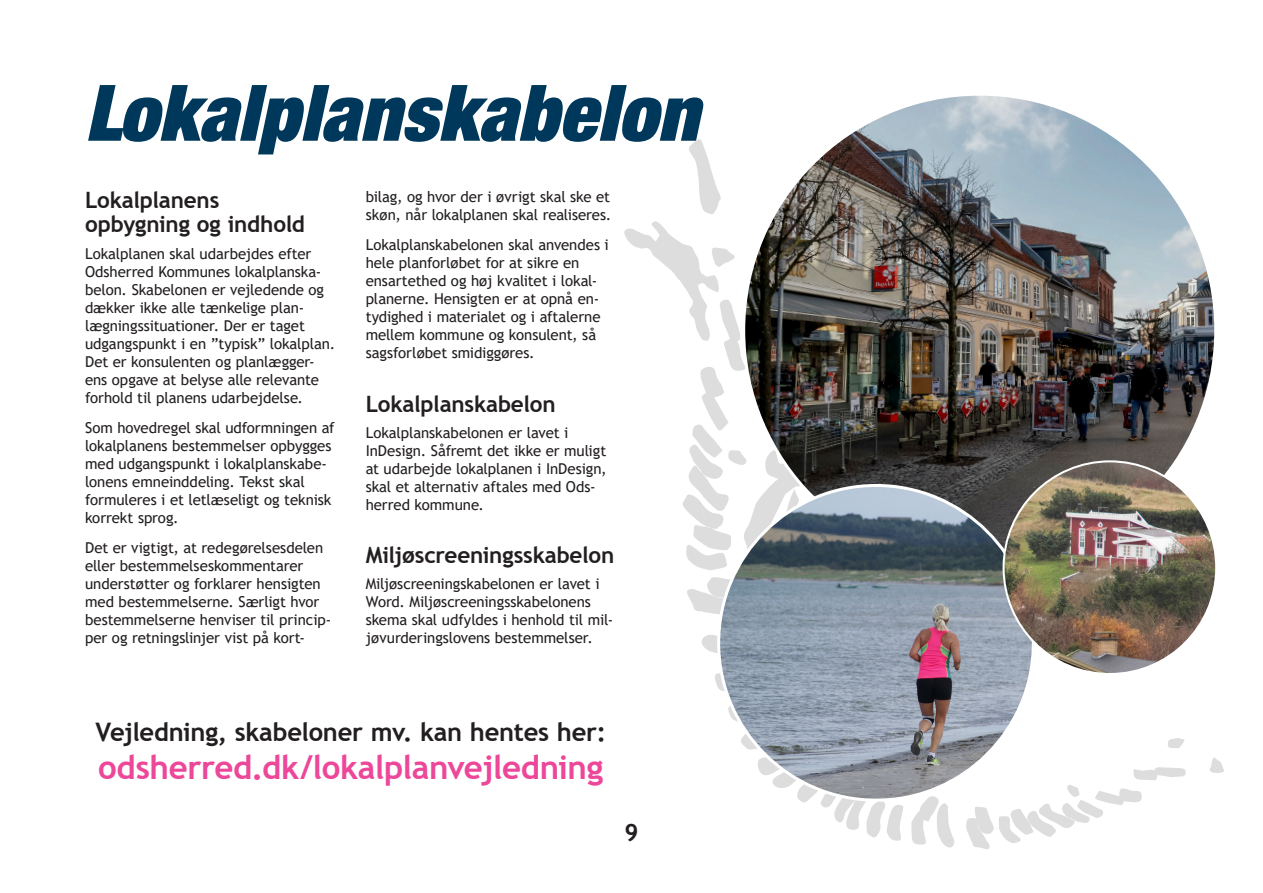
<style>
.page{position:relative;width:1263px;height:893px;background:#fff}
.page>*{position:absolute;margin:0;border:0;box-sizing:border-box;transform-origin:0 0}
.Overskrift{font:italic 900 condensed 78px "Helvetica Neue LT Std";letter-spacing:.01em;color:#00385c}
.Brød{font:700 33px "Trebuchet MS";letter-spacing:-.01em;color:#ed4799}
.Brød-2{font:700 25.5px "Trebuchet MS";letter-spacing:-.01em;color:#231f20}
.t1{font:700 24px "Trebuchet MS";color:#231f20}
.Afsnit{font:700 22.5px/24px "Trebuchet MS";letter-spacing:-.01em;color:#231f20}
.Brød-3{font:15px/18px "Trebuchet MS";letter-spacing:-.005em;color:#231f20}
</style>
<div class="page">
<svg style="left:911px;top:796px;width:43px;height:52px"></svg>
<svg style="left:966px;top:767px;width:220px;height:82px"></svg>
<svg style="left:1168px;top:738px;width:17px;height:11px"></svg>
<svg style="left:1210px;top:757px;width:14px;height:16px"></svg>
<svg style="left:624px;top:139px;width:279px;height:702px"></svg>
<img style="left:744px;top:94px;width:472px;height:472px;border-radius:236px">
<img style="left:719px;top:485px;width:314px;height:315px;border-radius:157px">
<img style="left:1003px;top:461px;width:213px;height:213px;border-radius:106px">
<p class="Overskrift" style="left:85px;top:63px;width:615px">Lokalplanskabelon</p>
<p class="Brød-3" style="left:366px;top:188px;width:247px">bilag, og hvor der i øvrigt skal ske et skøn, når lokalplanen skal realiseres.</p>
<p class="Brød-3" style="left:366px;top:236px;width:245px">Lokalplanskabelonen skal anvendes i hele planforløbet for at sikre en ensartethed og høj kvalitet i lokal&shy;planerne. Hensigten er at opnå en&shy;tydighed i materialet og i aftalerne mellem kommune og konsulent, så sagsforløbet smidiggøres.</p>
<p class="Afsnit" style="left:366px;top:392px;width:191px">Lokalplanskabelon</p>
<p class="Brød-3" style="left:366px;top:423px;width:242px">Lokalplanskabelonen er lavet i<br>InDesign. Såfremt det ikke er muligt at udarbejde lokalplanen i InDesign, skal et alternativ aftales med Ods&shy;herred kommune.</p>
<p class="Afsnit" style="left:366px;top:543px;width:250px">Miljøscreeningsskabelon</p>
<p class="Brød-3" style="left:366px;top:575px;width:249px">Miljøscreeningskabelonen er lavet i Word. Miljøscreeningsskabelonens skema skal udfyldes i henhold til mil&shy;jøvurderingslovens bestemmelser.</p>
<p class="Afsnit" style="left:85px;top:188px;width:221px">Lokalplanens opbygning og indhold</p>
<p class="Brød-3" style="left:85px;top:244px;width:252px">Lokalplanen skal udarbejdes efter Odsherred Kommunes lokalplanska&shy;belon. Skabelonen er vejledende og dækker ikke alle tænkelige plan&shy;lægningssituationer. Der er taget udgangspunkt i en ”typisk” lokalplan.<br>Det er konsulenten og planlægger&shy;ens opgave at belyse alle relevante forhold til planens udarbejdelse.</p>
<p class="Brød-3" style="left:85px;top:418px;width:251px">Som hovedregel skal udformningen af lokalplanens bestemmelser opbygges med udgangspunkt i lokalplanskabe&shy;lonens emneinddeling. Tekst skal formuleres i et letlæseligt og teknisk korrekt sprog.</p>
<p class="Brød-3" style="left:85px;top:538px;width:248px">Det er vigtigt, at redegørelsesdelen eller bestemmelseskommentarer understøtter og forklarer hensigten med bestemmelserne. Særligt hvor bestemmelserne henviser til princip&shy;per og retningslinjer vist på kort-</p>
<p class="Brød-2" style="left:96px;top:716px;width:512px">Vejledning, skabeloner mv. kan hentes her:</p>
<p class="Brød" style="left:98px;top:746px;width:507px">odsherred.dk/lokalplanvejledning</p>
<h3 class="t1" style="left:624px;top:817px;width:16px">9</h3>
</div>
